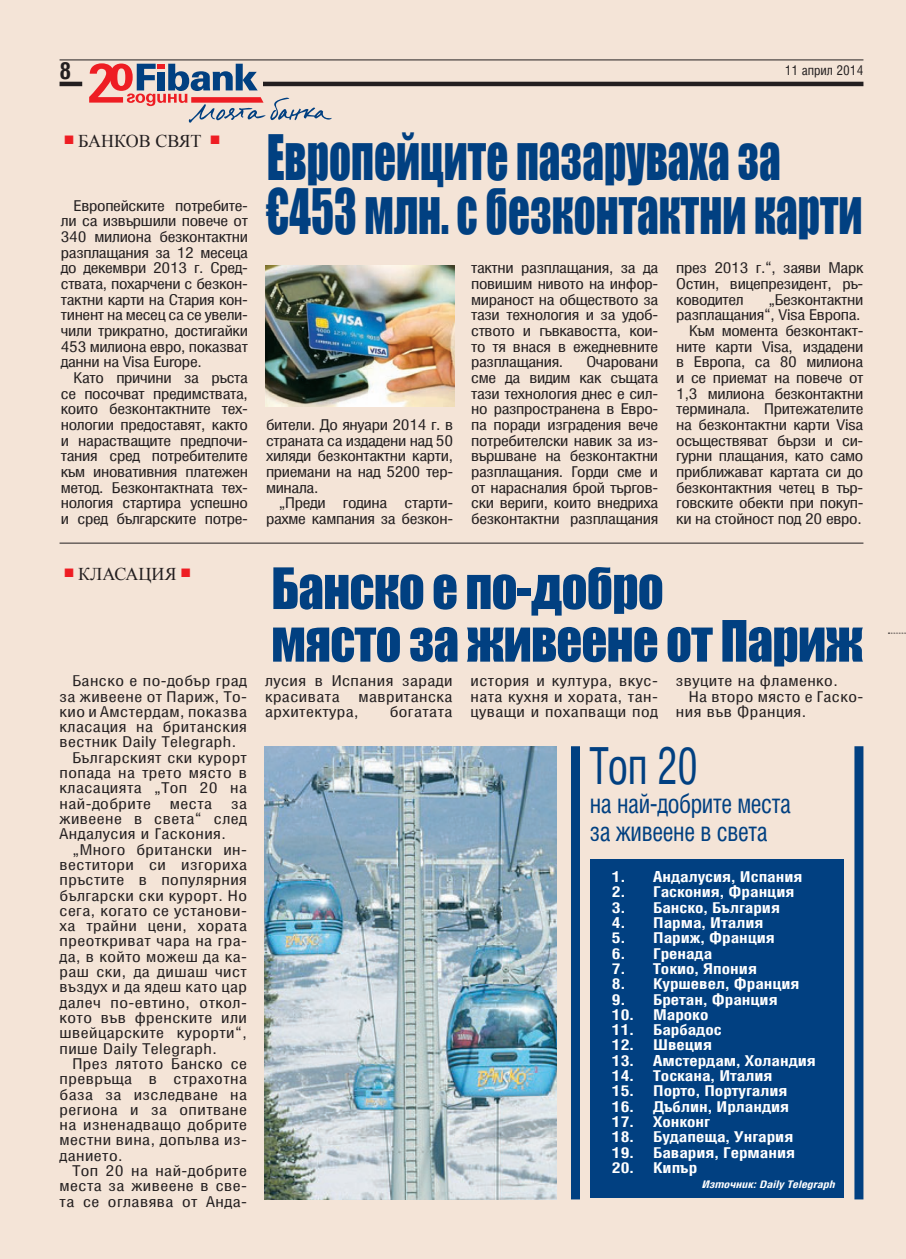
<style>
.page{position:relative;width:906px;height:1259px;background:#f4e4d7}
.page>*{position:absolute;margin:0;border:0;box-sizing:border-box;transform-origin:0 0}
.t1{font:57.45px/54.2px "Impact";color:#014081;scale:.75 1}
.t2{font:52.65px/52.7px "Impact";letter-spacing:-.015em;color:#014081;scale:.96 1}
.t3{font:51.3px "Hebar Cond XP";color:#014081;scale:.82 1}
.t4{font:27px/28.7px "Hebar Cond XP";letter-spacing:-.015em;color:#014081;scale:.9 1}
.t5{font:23.55px "Hebar Cond XP Bold";color:#231f20}
.t6{font:18px "Times New Roman";color:#231f20}
.t7{font:15px/15.6px "Hebar Cond XP";letter-spacing:-.02em;color:#231f20;text-align:justify;scale:1.17 1}
.t8{font:15px/15.3px "Hebar Cond XP";letter-spacing:-.02em;color:#231f20;text-align:justify;scale:1.19 1}
.t9{font:15px "Hebar Cond XP Bold";color:#fff;scale:1.17 1}
.t10{font:15px "Hebar Cond XP";letter-spacing:.025em;color:#231f20;scale:1.19 1}
.t11{font:13.5px "Hebar Cond XP";color:#231f20}
.t12{font:italic 10.5px "Hebar Cond XP Bold";color:#fff;scale:1.17 1}
</style>
<div class="page">
<hr style="left:60px;top:60px;width:803px;height:1px;background:#231f20">
<hr style="left:60px;top:82px;width:803px;height:4px;background:#231f20">
<div style="left:82px;top:79px;width:181px;height:11px;background:#f4e4d7"></div>
<svg style="left:89px;top:63px;width:243px;height:60px"></svg>
<svg style="left:888px;top:633px;width:18px;height:1px"></svg>
<img style="left:266px;top:265px;width:188px;height:141px">
<hr style="left:60px;top:543px;width:803px;height:1px;background:#231f20">
<div style="left:571px;top:746px;width:9px;height:453px;background:#014081"></div>
<div style="left:854px;top:746px;width:9px;height:453px;background:#014081"></div>
<div style="left:590px;top:859px;width:254px;height:338px;background:#014081"></div>
<img style="left:264px;top:746px;width:292px;height:453px">
<h3 class="t5" style="left:60px;top:58px;width:13px">8</h3>
<p class="t11" style="left:785px;top:63px;width:80px">11 април 2014</p>
<p class="t6" style="left:64px;top:129px;width:157px"><sup>■</sup> Банков свят <sup>■</sup></p>
<h1 class="t1" style="left:267px;top:129px;width:796px">Европейците пазаруваха за €453 млн. с безконтактни карти</h1>
<p class="t7" style="left:61px;top:198px;width:161px;text-indent:13px">Европейските потребите&shy;ли са извършили повече от 340 милиона безконтактни разплащания за 12 месеца до декември 2013 г. Сред&shy;ствата, похарчени с безкон&shy;тактни карти на Стария кон&shy;тинент на месец са се увели&shy;чили трикратно, достигайки 453 милиона евро, показват данни на Visa Europe.</p>
<p class="t7" style="left:61px;top:371px;width:161px;text-indent:13px">Като причини за ръста се посочват предимствата, които безконтактните тех&shy;нологии предоставят, както и нарастващите предпочи&shy;тания сред потребителите към иновативния платежен метод. Безконтактната тех&shy;нология стартира успешно и сред българските потре-</p>
<p class="t7" style="left:676px;top:261px;width:161px">през 2013 г.”, заяви Марк Остин, вицепрезидент, ръ&shy;ководител</p>
<p class="t7" style="left:471px;top:261px;width:161px">тактни разплащания, за да повишим нивото на инфор&shy;мираност на обществото за тази технология и за удоб&shy;ството и гъвкавостта, кои&shy;то тя внася в ежедневните разплащания.</p>
<p class="t7" style="left:676px;top:292px;width:161px;text-align:right">„Безконтактни разплащания”, Visa Европа.<br>Към момента безконтакт&shy;ните карти Visa, издадени в Европа, са 80 милиона и се приемат на повече от<br>1,3 милиона безконтактни терминала. Притежателите на безконтактни карти Visa осъществяват бързи и си&shy;гурни плащания, като само приближават картата си до безконтактния четец в тър&shy;говските обекти при покуп&shy;ки на стойност под 20 евро.</p>
<p class="t7" style="left:471px;top:355px;width:161px;text-indent:115px">Очаровани сме да видим как същата тази технология днес е сил&shy;но разпространена в Евро&shy;па поради изградения вече потребителски навик за из&shy;вършване на безконтактни разплащания. Горди сме и от нарасналия брой търгов&shy;ски вериги, които внедриха безконтактни разплащания</p>
<p class="t7" style="left:266px;top:418px;width:161px">бители. До януари 2014 г. в страната са издадени над 50 хиляди безконтактни карти, приемани на над 5200 тер&shy;минала.</p>
<p class="t7" style="left:266px;top:496px;width:161px;text-align:right">„Преди година старти&shy;рахме кампания за безкон-</p>
<p class="t6" style="left:64px;top:562px;width:127px"><sup>■</sup> Класация <sup>■</sup></p>
<p class="t10" style="left:72px;top:673px;width:148px">Банско е по-добър град</p>
<p class="t10" style="left:60px;top:689px;width:159px">за живеене от Париж, То-</p>
<p class="t10" style="left:60px;top:704px;width:159px">кио и Амстердам, показва</p>
<p class="t10" style="left:60px;top:719px;width:159px">класация на британския</p>
<p class="t10" style="left:60px;top:735px;width:150px">вестник Daily Telegraph.</p>
<p class="t10" style="left:72px;top:750px;width:148px">Българският ски курорт</p>
<p class="t10" style="left:60px;top:765px;width:159px">попада на трето място в</p>
<p class="t10" style="left:60px;top:780px;width:159px">класацията “Топ 20 на</p>
<p class="t10" style="left:60px;top:796px;width:78px">най-добрите</p>
<p class="t8" style="left:170px;top:796px;width:37px">места</p>
<p class="t8" style="left:60px;top:796px;width:159px;text-indent:171px">за живеене в света” след Андалусия и Гаскония.</p>
<p class="t8" style="left:60px;top:842px;width:159px;text-indent:13px">“Много британски ин&shy;веститори си изгориха пръстите в популярния български ски курорт. Но сега, когато се установи&shy;ха трайни цени, хората преоткриват чара на гра&shy;да, в който можеш да ка&shy;раш ски, да дишаш чист въздух и да ядеш като цар далеч по-евтино, откол&shy;кото във френските или швейцарските курорти”, пише Daily Telegraph.</p>
<p class="t8" style="left:60px;top:1056px;width:159px;text-indent:13px">През лятото Банско се превръща в страхотна база за изследване на региона и за опитване на изненадващо добрите местни вина, допълва из&shy;данието.</p>
<p class="t8" style="left:60px;top:1164px;width:159px;text-indent:13px">Топ 20 на най-добрите места за живеене в све&shy;та се оглавява от Анда-</p>
<h2 class="t2" style="left:271px;top:560px;width:618px">Банско е по-добро<br>място за живеене от Париж</h2>
<p class="t8" style="left:265px;top:674px;width:159px">лусия в Испания заради красивата мавританска архитектура,</p>
<p class="t10" style="left:390px;top:704px;width:54px">богатата</p>
<p class="t8" style="left:470px;top:674px;width:159px">история и култура, вкус&shy;ната кухня и хората, тан&shy;цуващи и похапващи под</p>
<p class="t10" style="left:676px;top:673px;width:137px">звуците на фламенко.</p>
<p class="t10" style="left:689px;top:689px;width:148px">На второ място е Гаско-</p>
<p class="t10" style="left:676px;top:704px;width:111px">ния във Франция.</p>
<h3 class="t3" style="left:590px;top:740px;width:134px">Топ 20</h3>
<h3 class="t4" style="left:590px;top:790px;width:225px">на най-добрите места за живеене в света</h3>
<p class="t9" style="left:612px;top:869px;width:164px">1. Андалусия, Испания</p>
<p class="t9" style="left:612px;top:884px;width:157px">2. Гаскония, Франция</p>
<p class="t9" style="left:612px;top:899px;width:145px">3. Банско, България</p>
<p class="t9" style="left:612px;top:915px;width:131px">4. Парма, Италия</p>
<p class="t9" style="left:612px;top:930px;width:141px">5. Париж, Франция</p>
<p class="t9" style="left:612px;top:945px;width:87px">6. Гренада</p>
<p class="t9" style="left:612px;top:960px;width:125px">7. Токио, Япония</p>
<p class="t9" style="left:612px;top:976px;width:162px">8. Куршевел, Франция</p>
<p class="t9" style="left:612px;top:991px;width:143px">9. Бретан, Франция</p>
<p class="t9" style="left:612px;top:1006px;width:84px">10. Мароко</p>
<p class="t9" style="left:612px;top:1022px;width:95px">11. Барбадос</p>
<p class="t9" style="left:612px;top:1037px;width:87px">12. Швеция</p>
<p class="t9" style="left:612px;top:1052px;width:176px">13. Амстердам, Холандия</p>
<p class="t9" style="left:612px;top:1068px;width:139px">14. Тоскана, Италия</p>
<p class="t9" style="left:612px;top:1083px;width:152px">15. Порто, Португалия</p>
<p class="t9" style="left:612px;top:1098px;width:153px">16. Дъблин, Ирландия</p>
<p class="t9" style="left:612px;top:1113px;width:85px">17. Хонконг</p>
<p class="t9" style="left:612px;top:1129px;width:156px">18. Будапеща, Унгария</p>
<p class="t9" style="left:612px;top:1144px;width:158px">19. Бавария, Германия</p>
<p class="t9" style="left:612px;top:1159px;width:74px">20. Кипър</p>
<p class="t12" style="left:701px;top:1179px;width:115px">Източник: Daily Telegraph</p>
</div>
